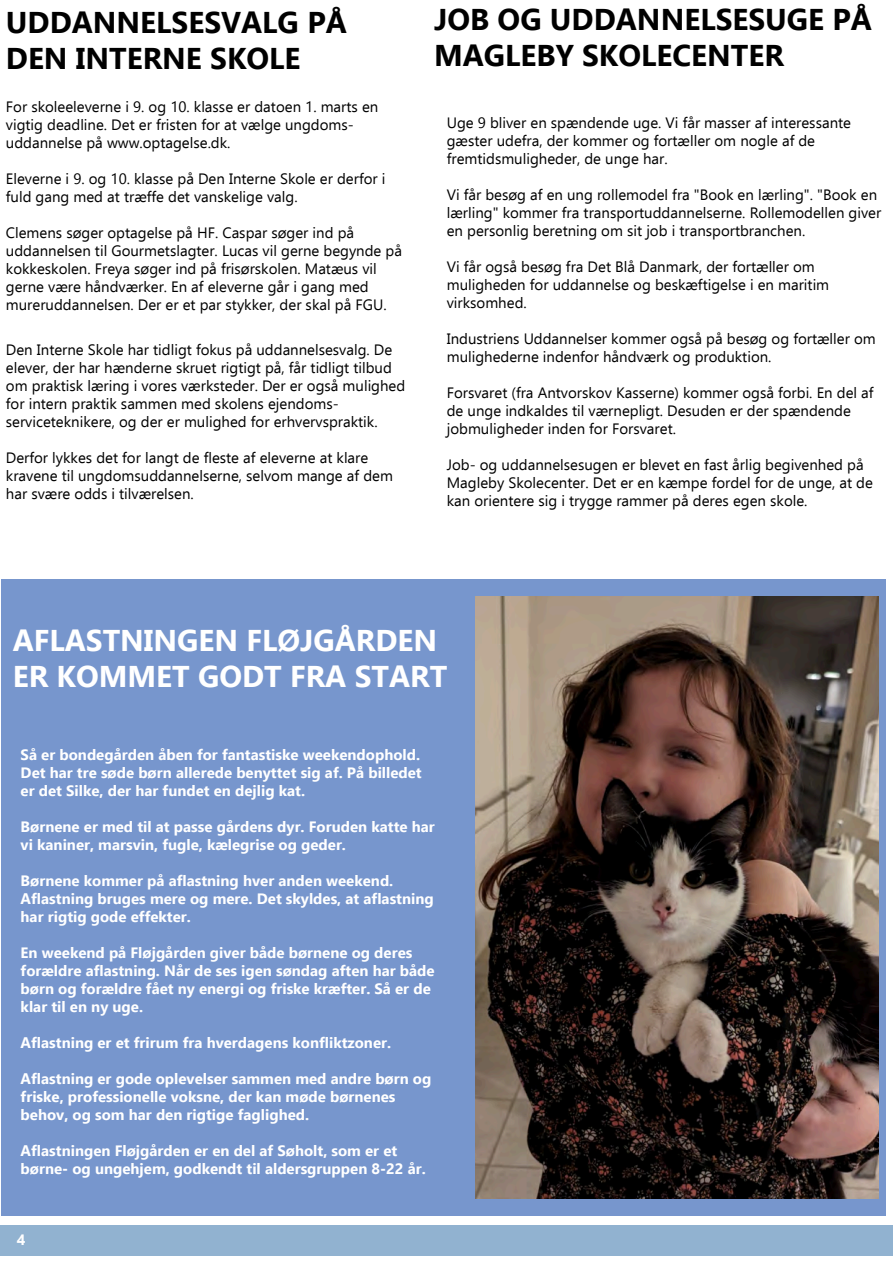
<style>
.page{position:relative;width:893px;height:1263px;background:#fff}
.page>*{position:absolute;margin:0;border:0;box-sizing:border-box;transform-origin:0 0}
.t1{font:700 30px/36px "Ebrima";color:#000}
.t2{font:700 30px/36px "Ebrima";color:#fff}
.t3{font:15px/18px "Ebrima";color:#000}
.t4{font:700 15px/18px "Ebrima";color:#fff}
.s1{font-style:inherit}
</style>
<div class="page">
<div style="left:0;top:1226px;width:893px;height:30px;background:#91b2d0"></div>
<div style="left:1px;top:580px;width:884px;height:636px;background:#7796cd"></div>
<img style="left:475px;top:596px;width:404px;height:603px">
<h1 class="t1" style="left:6px;top:3px;width:342px">UDDANNELSESVALG PÅ<br>DEN INTERNE SKOLE</h1>
<p class="t3" style="left:6px;top:97px;width:374px">For skoleeleverne i 9. og 10. klasse er datoen 1. marts en vigtig deadline. Det er fristen for at vælge ungdoms&shy;uddannelse på www.optagelse.dk.</p>
<p class="t3" style="left:6px;top:169px;width:381px">Eleverne i 9. og 10. klasse på Den Interne Skole er derfor i fuld gang med at træffe det vanskelige valg.</p>
<p class="t3" style="left:6px;top:223px;width:398px">Clemens søger optagelse på HF. Caspar søger ind på uddannelsen til Gourmetslagter. Lucas vil gerne begynde på kokkeskolen. Freya søger ind på frisørskolen. Matæus vil gerne være håndværker. En af eleverne går i gang med mureruddannelsen. Der er et par stykker, der skal på FGU.</p>
<p class="t3" style="left:6px;top:340px;width:401px">Den Interne Skole har tidligt fokus på uddannelsesvalg. De elever, der har hænderne skruet rigtigt på, får tidligt tilbud om praktisk læring i vores værksteder. Der er også mulighed for intern praktik sammen med skolens ejendoms&shy;serviceteknikere, og der er mulighed for erhvervspraktik.</p>
<p class="t3" style="left:6px;top:448px;width:389px">Derfor lykkes det for langt de fleste af eleverne at klare kravene til ungdomsuddannelserne, selvom mange af dem har svære odds i tilværelsen.</p>
<h1 class="t1" style="left:434px;top:0;width:440px">JOB OG UDDANNELSESUGE PÅ<br>MAGLEBY SKOLECENTER</h1>
<p class="t3" style="left:447px;top:113px;width:406px">Uge 9 bliver en spændende uge. Vi får masser af interessante gæster udefra, der kommer og fortæller om nogle af de fremtidsmuligheder, de unge har.</p>
<p class="t3" style="left:447px;top:185px;width:436px">Vi får besøg af en ung rollemodel fra "Book en lærling". "Book en lærling" kommer fra transportuddannelserne. Rollemodellen giver en personlig beretning om sit job i transportbranchen.</p>
<p class="t3" style="left:447px;top:257px;width:384px">Vi får også besøg fra Det Blå Danmark, der fortæller om muligheden for uddannelse og beskæftigelse i en maritim virksomhed.</p>
<p class="t3" style="left:447px;top:329px;width:430px">Industriens Uddannelser kommer også på besøg og fortæller om mulighederne indenfor håndværk og produktion.</p>
<p class="t3" style="left:447px;top:383px;width:428px">Forsvaret (fra Antvorskov Kasserne) kommer også forbi. En del af de unge indkaldes til værnepligt. Desuden er der spændende jobmuligheder inden for Forsvaret.</p>
<p class="t3" style="left:447px;top:455px;width:428px">Job- og uddannelsesugen er blevet en fast årlig begivenhed på<br>Magleby Skolecenter. Det er en kæmpe fordel for de unge, at de kan orientere sig i trygge rammer på deres egen skole.</p>
<h1 class="t2" style="left:13px;top:621px;width:436px">AFLASTNINGEN FLØJGÅRDEN<br>ER KOMMET GODT FRA START</h1>
<p class="t4" style="left:21px;top:745px;width:403px;text-align:justify">Så er bondegården åb<span class="s1">en</span> for fantastiske weekendophold.<br>Det har tre søde børn allerede benyttet sig af. På billedet er det Silke, der har fundet en dejlig kat.</p>
<p class="t4" style="left:21px;top:817px;width:416px">Børnene er med til at passe gårdens dyr. Foruden katte har vi kaniner, marsvin, fugle, kælegrise og geder.</p>
<p class="t4" style="left:21px;top:871px;width:415px">Børnene kommer på aflastning hver anden weekend.<br>Aflastning bruges mere og mere. Det skyldes, at aflastning har rigtig gode effekter.</p>
<p class="t4" style="left:21px;top:943px;width:416px">En weekend på Fløjgården giver både børnene og deres forældre aflastning. Når de ses igen søndag aften har både børn og forældre fået ny energi og friske kræfter. Så er de klar til en ny uge.</p>
<p class="t4" style="left:21px;top:1033px;width:372px">Aflastning er et frirum fra hverdagens konfliktzoner.</p>
<p class="t4" style="left:21px;top:1069px;width:412px">Aflastning er gode oplevelser sammen med andre børn og friske<span class="s1">,</span> professionelle voksne, der kan møde børnenes behov<span class="s1">,</span> og som har den rigtige faglighed.</p>
<p class="t4" style="left:21px;top:1141px;width:407px">Aflastningen Fløjgården er en del af Søholt, som er et børne- og ungehjem, godkendt til aldersgruppen 8-22 år.</p>
<p class="t4" style="left:17px;top:1229px;width:10px">4</p>
</div>
